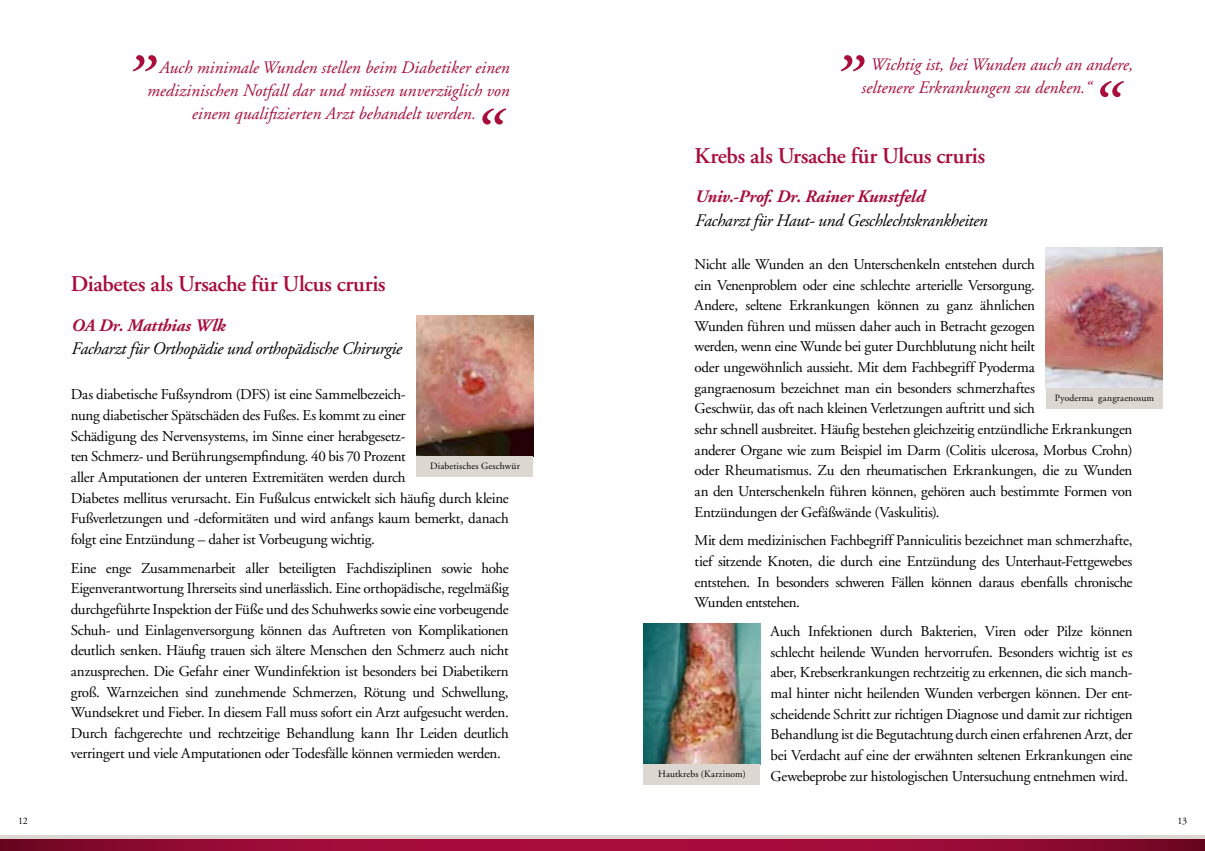
<style>
.page{position:relative;width:1205px;height:851px;background:#fff}
.page>*{position:absolute;margin:0;border:0;box-sizing:border-box;transform-origin:0 0}
.t1{font:600 22.5px "Adobe Garamond";letter-spacing:-.02em;color:#a80d3c}
.t2{font:italic 17.5px/23px "Adobe Garamond";color:#a80d3c}
.t3{font:italic 17.5px "Adobe Garamond";letter-spacing:-.02em;color:#000}
.t4{font:italic 700 17.5px "Adobe Garamond";letter-spacing:-.01em;color:#a80d3c}
.t5{font:15px/20.6px "Adobe Garamond";letter-spacing:-.02em;color:#000;text-align:justify}
.t6{font:10px "Adobe Garamond";color:#000}
.t7{font:9.62px "Adobe Garamond";letter-spacing:.02em;color:#000}
</style>
<div class="page">
<svg style="left:133px;top:55px;width:24px;height:16px"></svg>
<svg style="left:482px;top:108px;width:24px;height:16px"></svg>
<svg style="left:841px;top:55px;width:23px;height:16px"></svg>
<svg style="left:1100px;top:81px;width:24px;height:16px"></svg>
<img style="left:416px;top:315px;width:117px;height:141px">
<div style="left:416px;top:456px;width:117px;height:21px;background:#ddd7d2"></div>
<img style="left:1045px;top:247px;width:117px;height:141px">
<div style="left:1045px;top:388px;width:117px;height:21px;background:#ddd7d2"></div>
<img style="left:643px;top:623px;width:117px;height:141px">
<div style="left:643px;top:764px;width:117px;height:21px;background:#ddd7d2"></div>
<div style="left:0;top:835px;width:1205px;height:15px;background:#ddd7d2"></div>
<svg style="left:0;top:839px;width:1205px;height:11px;background:#960b34"></svg>
<p class="t2" style="left:159px;top:57px;width:352px">Auch minimale Wunden stellen beim Diabetiker einen</p>
<p class="t2" style="left:146px;top:80px;width:364px">medizinischen Notfall dar und müssen unverzüglich von</p>
<p class="t2" style="left:191px;top:103px;width:286px">einem qualifizierten Arzt behandelt werden.</p>
<h1 class="t1" style="left:71px;top:271px;width:316px">Diabetes als Ursache für Ulcus cruris</h1>
<p class="t4" style="left:71px;top:315px;width:155px">OA Dr. Matthias Wlk</p>
<p class="t3" style="left:71px;top:339px;width:332px">Facharzt für Orthopädie und orthopädische Chirurgie</p>
<p class="t5" style="left:71px;top:384px;width:439px;text-align:left">Das diabetische Fußsyndrom (DFS) ist eine Sammelbezeich-<br>nung diabetischer Spätschäden des Fußes. Es kommt zu einer<br>Schädigung des Nervensystems, im Sinne einer herabgesetz-<br>ten Schmerz- und Berührungsempfindung. 40 bis 70 Prozent<br>aller Amputationen der unteren Extremitäten werden durch<br>Diabetes mellitus verursacht. Ein Fußulcus entwickelt sich häufig durch kleine Fußverletzungen und -deformitäten und wird anfangs kaum bemerkt, danach folgt eine Entzündung – daher ist Vorbeugung wichtig.</p>
<p class="t5" style="left:71px;top:558px;width:439px">Eine enge Zusammenarbeit aller beteiligten Fachdisziplinen sowie hohe Eigenverantwortung Ihrerseits sind unerlässlich. Eine orthopädische, regelmäßig durchgeführte Inspektion der Füße und des Schuhwerks sowie eine vorbeugende Schuh- und Einlagenversorgung können das Auftreten von Komplikationen deutlich senken. Häufig trauen sich ältere Menschen den Schmerz auch nicht anzusprechen. Die Gefahr einer Wundinfektion ist besonders bei Diabetikern groß. Warnzeichen sind zunehmende Schmerzen, Rötung und Schwellung, Wundsekret und Fieber. In diesem Fall muss sofort ein Arzt aufgesucht werden.<br>Durch fachgerechte und rechtzeitige Behandlung kann Ihr Leiden deutlich verringert und viele Amputationen oder Todesfälle können vermieden werden.</p>
<p class="t7" style="left:430px;top:461px;width:91px">Diabetisches Geschwür</p>
<p class="t2" style="left:861px;top:54px;width:273px;text-indent:9px">Wichtig ist, bei Wunden auch an andere, seltenere Erkrankungen zu denken.“</p>
<h1 class="t1" style="left:694px;top:143px;width:292px">Krebs als Ursache für Ulcus cruris</h1>
<p class="t4" style="left:694px;top:187px;width:231px">Univ.-Prof. Dr. Rainer Kunstfeld</p>
<p class="t3" style="left:694px;top:211px;width:294px">Facharzt für Haut- und Geschlechtskrankheiten</p>
<p class="t5" style="left:694px;top:254px;width:439px;text-align:left">Nicht alle Wunden an den Unterschenkeln entstehen durch<br>ein Venenproblem oder eine schlechte arterielle Versorgung.<br>Andere, seltene Erkrankungen können zu ganz ähnlichen<br>Wunden führen und müssen daher auch in Betracht gezogen<br>werden, wenn eine Wunde bei guter Durchblutung nicht heilt<br>oder ungewöhnlich aussieht. Mit dem Fachbegriff Pyoderma<br>gangraenosum bezeichnet man ein besonders schmerzhaftes<br>Geschwür, das oft nach kleinen Verletzungen auftritt und sich<br>sehr schnell ausbreitet. Häufig bestehen gleichzeitig entzündliche Erkrankungen anderer Organe wie zum Beispiel im Darm (Colitis ulcerosa, Morbus Crohn) oder Rheumatismus. Zu den rheumatischen Erkrankungen, die zu Wunden an den Unterschenkeln führen können, gehören auch bestimmte Formen von Entzündungen der Gefäßwände (Vaskulitis).</p>
<p class="t5" style="left:694px;top:530px;width:439px">Mit dem medizinischen Fachbegriff Panniculitis bezeichnet man schmerzhafte, tief sitzende Knoten, die durch eine Entzündung des Unterhaut-Fettgewebes entstehen. In besonders schweren Fällen können daraus ebenfalls chronische Wunden entstehen.</p>
<p class="t5" style="left:770px;top:621px;width:363px">Auch Infektionen durch Bakterien, Viren oder Pilze können schlecht heilende Wunden hervorrufen. Besonders wichtig ist es aber, Krebserkrankungen rechtzeitig zu erkennen, die sich manch&shy;mal hinter nicht heilenden Wunden verbergen können. Der ent&shy;scheidende Schritt zur richtigen Diagnose und damit zur richtigen Behandlung ist die Begutachtung durch einen erfahrenen Arzt, der bei Verdacht auf eine der erwähnten seltenen Erkrankungen eine Gewebeprobe zur histologischen Untersuchung entnehmen wird.</p>
<p class="t7" style="left:1055px;top:392px;width:101px">Pyoderma gangraenosum</p>
<p class="t7" style="left:658px;top:768px;width:89px">Hautkrebs (Karzinom)</p>
<p class="t6" style="left:18px;top:815px;width:11px">12</p>
<p class="t6" style="left:1177px;top:815px;width:11px">13</p>
</div>
